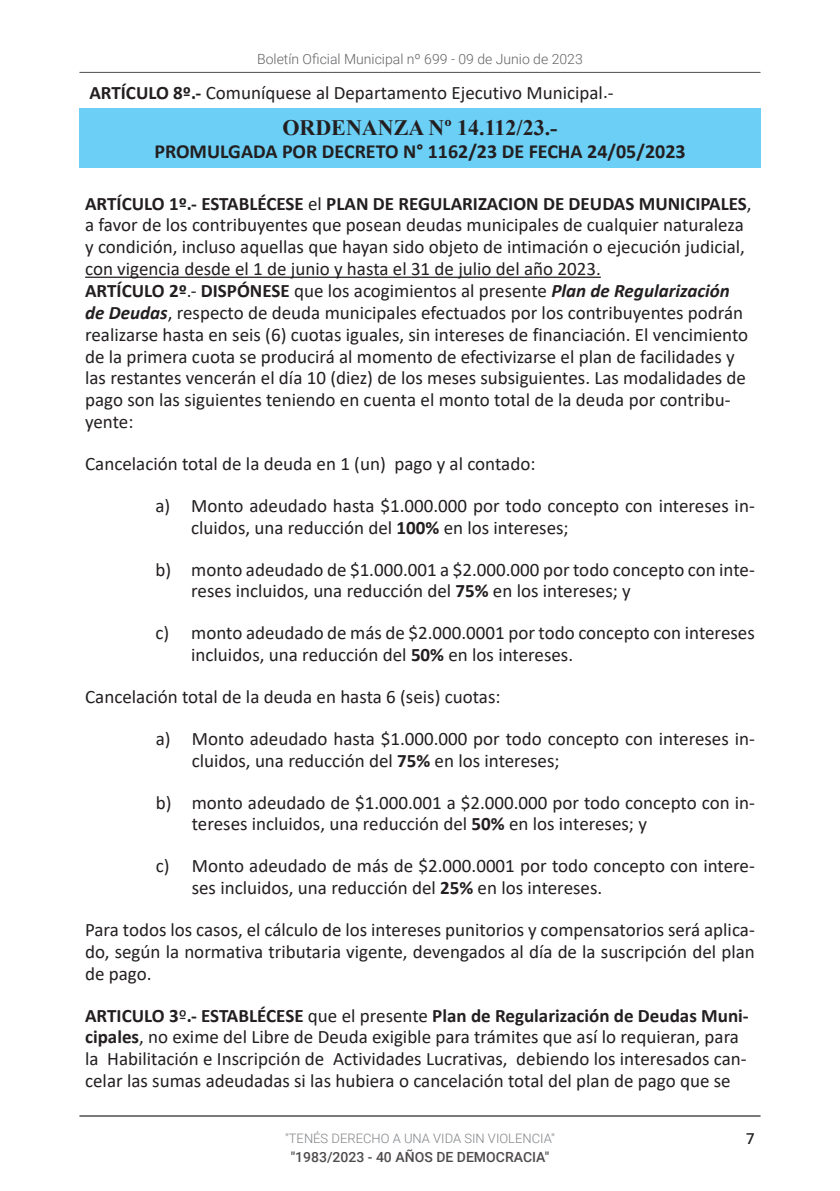
<style>
.page{position:relative;width:840px;height:1191px;background:#fff}
.page>*{position:absolute;margin:0;border:0;box-sizing:border-box;transform-origin:0 0}
.ordenanzas{font:700 22px "Times New Roman";color:#231f20}
.ordenanzas-2{font:700 20px "Calibri";color:#231f20}
.t1{font:19px/21.8px "Calibri";color:#231f20}
.t2{font:500 15px "Roboto";color:#231f20}
.t3{font:300 14px "Roboto";color:#636366}
.t4{font:500 14px "Roboto";color:#231f20}
.t5{font:300 13px "Roboto";color:#808285}
.s1{font-weight:700}
.s2{font-weight:700;font-style:italic}
</style>
<div class="page">
<hr style="left:79px;top:72px;width:681px;height:1px;background:#231f20">
<hr style="left:79px;top:1115px;width:681px;height:2px;background:#231f20">
<div style="left:79px;top:108px;width:681px;height:60px;background:#6bcff6"></div>
<hr style="left:85px;top:277px;width:515px;height:1px;background:#231f20">
<p class="t3" style="left:257px;top:50px;width:327px">Boletín Oficial Municipal nº 699 - 09 de Junio de 2023</p>
<p class="t1" style="left:89px;top:82px;width:525px"><span class="s1">ARTÍCULO 8º.-</span> Comuníquese al Departamento Ejecutivo Municipal.-</p>
<p class="ordenanzas" style="left:282px;top:111px;width:276px">ORDENANZA Nº 14.112/23.-</p>
<p class="ordenanzas-2" style="left:154px;top:137px;width:532px">PROMULGADA POR DECRETO N° 1162/23 DE FECHA 24/05/2023</p>
<p class="t1" style="left:85px;top:192px;width:667px"><span class="s1">ARTÍCULO 1º.- ESTABLÉCESE</span> el <span class="s1">PLAN DE REGULARIZACION DE DEUDAS MUNICIPALES</span>, a favor de los contribuyentes que posean deudas municipales de cualquier naturaleza y condición, incluso aquellas que hayan sido objeto de intimación o ejecución judicial, con vigencia desde el 1 de junio y hasta el 31 de julio del año 2023.<br><span class="s1">ARTÍCULO 2º</span>.- <span class="s1">DISPÓNESE</span> que los acogimientos al presente <span class="s2">Plan de Regularización de Deudas</span>, respecto de deuda municipales efectuados por los contribuyentes podrán realizarse hasta en seis (6) cuotas iguales, sin intereses de financiación. El vencimiento de la primera cuota se producirá al momento de efectivizarse el plan de facilidades y las restantes vencerán el día 10 (diez) de los meses subsiguientes. Las modalidades de pago son las siguientes teniendo en cuenta el monto total de la deuda por contribu&shy;yente:</p>
<p class="t1" style="left:85px;top:452px;width:451px">Cancelación total de la deuda en 1 (un) pago y al contado:</p>
<p class="t1" style="left:191px;top:494px;width:564px;text-indent:-36px">a) Monto adeudado hasta $1.000.000 por todo concepto con intereses in&shy;cluidos, una reducción del <span class="s1">100%</span> en los intereses;</p>
<p class="t1" style="left:191px;top:558px;width:564px;text-indent:-36px">b) monto adeudado de $1.000.001 a $2.000.000 por todo concepto con inte&shy;reses incluidos, una reducción del <span class="s1">75%</span> en los intereses; y</p>
<p class="t1" style="left:191px;top:621px;width:564px;text-indent:-36px">c) monto adeudado de más de $2.000.0001 por todo concepto con intereses incluidos, una reducción del <span class="s1">50%</span> en los intereses.</p>
<p class="t1" style="left:85px;top:685px;width:416px">Cancelación total de la deuda en hasta 6 (seis) cuotas:</p>
<p class="t1" style="left:192px;top:727px;width:564px;text-indent:-36px">a) Monto adeudado hasta $1.000.000 por todo concepto con intereses in&shy;cluidos, una reducción del <span class="s1">75%</span> en los intereses;</p>
<p class="t1" style="left:192px;top:791px;width:564px;text-indent:-36px">b) monto adeudado de $1.000.001 a $2.000.000 por todo concepto con in&shy;tereses incluidos, una reducción del <span class="s1">50%</span> en los intereses; y</p>
<p class="t1" style="left:192px;top:854px;width:564px;text-indent:-36px">c) Monto adeudado de más de $2.000.0001 por todo concepto con intere&shy;ses incluidos, una reducción del <span class="s1">25%</span> en los intereses.</p>
<p class="t1" style="left:85px;top:918px;width:670px;text-align:justify">Para todos los casos, el cálculo de los intereses punitorios y compensatorios será aplica&shy;do, según la normativa tributaria vigente, devengados al día de la suscripción del plan de pago.</p>
<p class="t1" style="left:85px;top:1004px;width:664px"><span class="s1">ARTICULO 3</span>º<span class="s1">.- ESTABLÉCESE</span> que el presente <span class="s1">Plan de Regularización de Deudas Muni&shy;cipales</span>, no exime del Libre de Deuda exigible para trámites que así lo requieran, para la Habilitación e Inscripción de Actividades Lucrativas, debiendo los interesados can&shy;celar las sumas adeudadas si las hubiera o cancelación total del plan de pago que se</p>
<p class="t5" style="left:285px;top:1129px;width:271px">"TENÉS DERECHO A UNA VIDA SIN VIOLENCIA"</p>
<p class="t2" style="left:745px;top:1128px;width:10px">7</p>
<p class="t4" style="left:290px;top:1147px;width:260px">"1983/2023 - 40 AÑOS DE DEMOCRACIA"</p>
</div>
